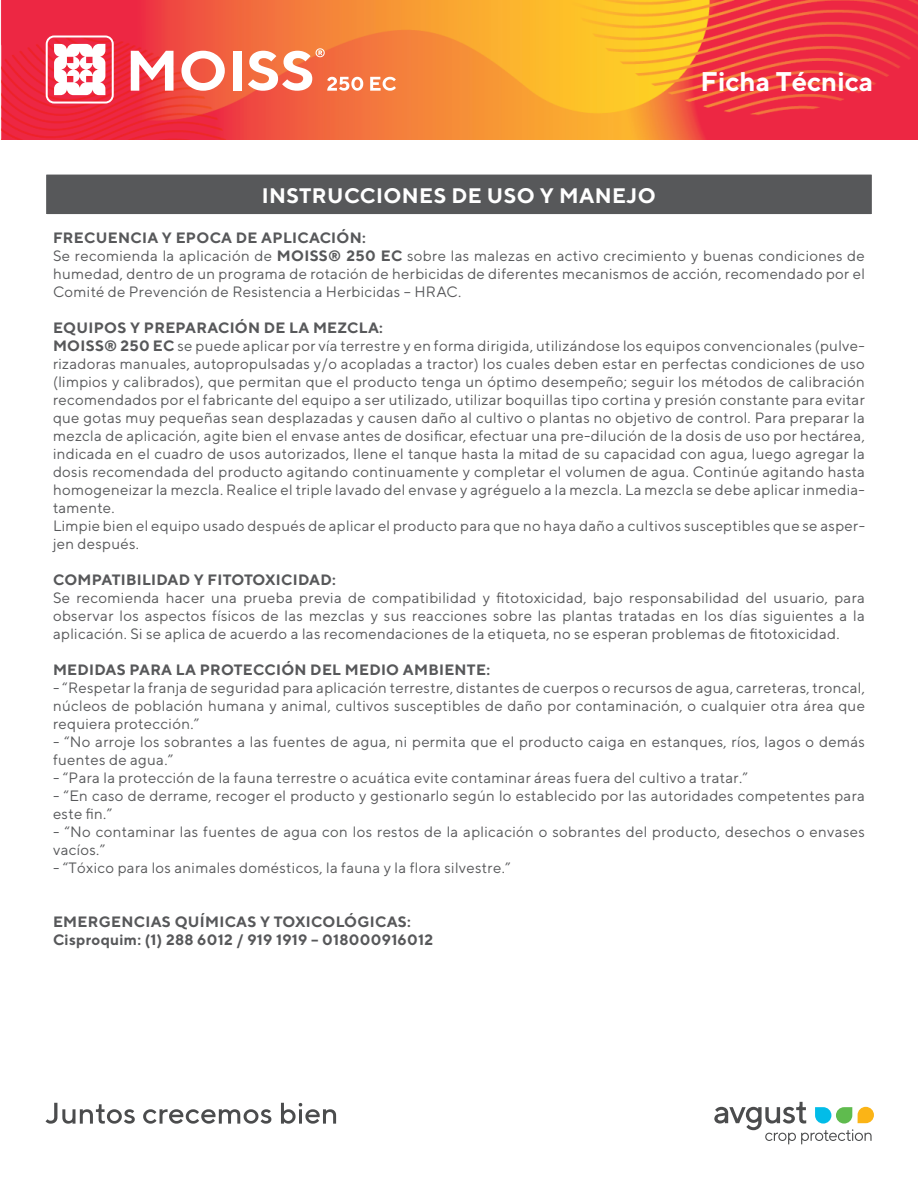
<style>
.page{position:relative;width:918px;height:1188px;background:#fff}
.page>*{position:absolute;margin:0;border:0;box-sizing:border-box;transform-origin:0 0}
.t1{font:700 27px "TT Norms";color:#fff}
.t2{font:700 21px "TT Norms";letter-spacing:.02em;color:#fff}
.t3{font:15px/18px "TT Norms";letter-spacing:.02em;color:#57585a}
.t4{font:700 15px/18px "TT Norms";letter-spacing:.02em;color:#57585a}
.s1{font-weight:700}
</style>
<div class="page">
<img style="left:0;top:0;width:918px;height:140px">
<svg style="left:46px;top:36px;width:68px;height:68px"></svg>
<svg style="left:131px;top:51px;width:43px;height:40px"></svg>
<svg style="left:181px;top:51px;width:44px;height:40px"></svg>
<div style="left:233px;top:51px;width:8px;height:40px;background:#fff"></div>
<svg style="left:370px;top:77px;width:26px;height:14px"></svg>
<svg style="left:248px;top:48px;width:115px;height:43px"></svg>
<svg style="left:714px;top:1102px;width:160px;height:42px"></svg>
<svg style="left:46px;top:1103px;width:89px;height:21px"></svg>
<svg style="left:143px;top:1109px;width:128px;height:15px"></svg>
<svg style="left:281px;top:1103px;width:55px;height:21px"></svg>
<div style="left:46px;top:174px;width:826px;height:41px;background:#57585a"></div>
<h2 class="t2" style="left:262px;top:182px;width:396px">INSTRUCCIONES DE USO Y MANEJO</h2>
<h1 class="t1" style="left:701px;top:65px;width:174px">Ficha Técnica</h1>
<p class="t3" style="left:53px;top:229px;width:813px"><span class="s1">FRECUENCIA Y EPOCA DE APLICACIÓN:<br></span>Se recomienda la aplicación de <span class="s1">MOISS® 250 EC</span> sobre las malezas en activo crecimiento y buenas condiciones de humedad, dentro de un programa de rotación de herbicidas de diferentes mecanismos de acción, recomendado por el Comité de Prevención de Resistencia a Herbicidas – HRAC.</p>
<p class="t3" style="left:53px;top:319px;width:814px"><span class="s1">EQUIPOS Y PREPARACIÓN DE LA MEZCLA:<br>MOISS® 250 EC</span> se puede aplicar por vía terrestre y en forma dirigida, utilizándose los equipos convencionales (pulve&shy;rizadoras manuales, autopropulsadas y/o acopladas a tractor) los cuales deben estar en perfectas condiciones de uso (limpios y calibrados), que permitan que el producto tenga un óptimo desempeño; seguir los métodos de calibración recomendados por el fabricante del equipo a ser utilizado, utilizar boquillas tipo cortina y presión constante para evitar que gotas muy pequeñas sean desplazadas y causen daño al cultivo o plantas no objetivo de control. Para preparar la mezcla de aplicación, agite bien el envase antes de dosificar, efectuar una pre-dilución de la dosis de uso por hectárea, indicada en el cuadro de usos autorizados, llene el tanque hasta la mitad de su capacidad con agua, luego agregar la dosis recomendada del producto agitando continuamente y completar el volumen de agua. Continúe agitando hasta homogeneizar la mezcla. Realice el triple lavado del envase y agréguelo a la mezcla. La mezcla se debe aplicar inmedia&shy;tamente.<br>Limpie bien el equipo usado después de aplicar el producto para que no haya daño a cultivos susceptibles que se asper&shy;jen después.</p>
<p class="t4" style="left:53px;top:571px;width:284px">COMPATIBILIDAD Y FITOTOXICIDAD:</p>
<p class="t3" style="left:53px;top:589px;width:813px;text-align:justify">Se recomienda hacer una prueba previa de compatibilidad y fitotoxicidad, bajo responsabilidad del usuario, para observar los aspectos físicos de las mezclas y sus reacciones sobre las plantas tratadas en los días siguientes a la aplicación. Si se aplica de acuerdo a las recomendaciones de la etiqueta, no se esperan problemas de fitotoxicidad.</p>
<p class="t4" style="left:53px;top:661px;width:439px">MEDIDAS PARA LA PROTECCIÓN DEL MEDIO AMBIENTE:</p>
<p class="t3" style="left:53px;top:679px;width:814px;text-align:justify">- “Respetar la franja de seguridad para aplicación terrestre, distantes de cuerpos o recursos de agua, carreteras, troncal, núcleos de población humana y animal, cultivos susceptibles de daño por contaminación, o cualquier otra área que requiera protección.”</p>
<p class="t3" style="left:53px;top:733px;width:813px">- “No arroje los sobrantes a las fuentes de agua, ni permita que el producto caiga en estanques, ríos, lagos o demás fuentes de agua.”</p>
<p class="t3" style="left:53px;top:769px;width:696px">- “Para la protección de la fauna terrestre o acuática evite contaminar áreas fuera del cultivo a tratar.”</p>
<p class="t3" style="left:53px;top:787px;width:813px">- “En caso de derrame, recoger el producto y gestionarlo según lo establecido por las autoridades competentes para este fin.”</p>
<p class="t3" style="left:53px;top:823px;width:813px">- “No contaminar las fuentes de agua con los restos de la aplicación o sobrantes del producto, desechos o envases vacíos.”</p>
<p class="t3" style="left:53px;top:859px;width:459px">- “Tóxico para los animales domésticos, la fauna y la flora silvestre.”</p>
<p class="t4" style="left:53px;top:913px;width:382px">EMERGENCIAS QUÍMICAS Y TOXICOLÓGICAS:<br>Cisproquim: (1) 288 6012 / 919 1919 – 018000916012</p>
</div>
